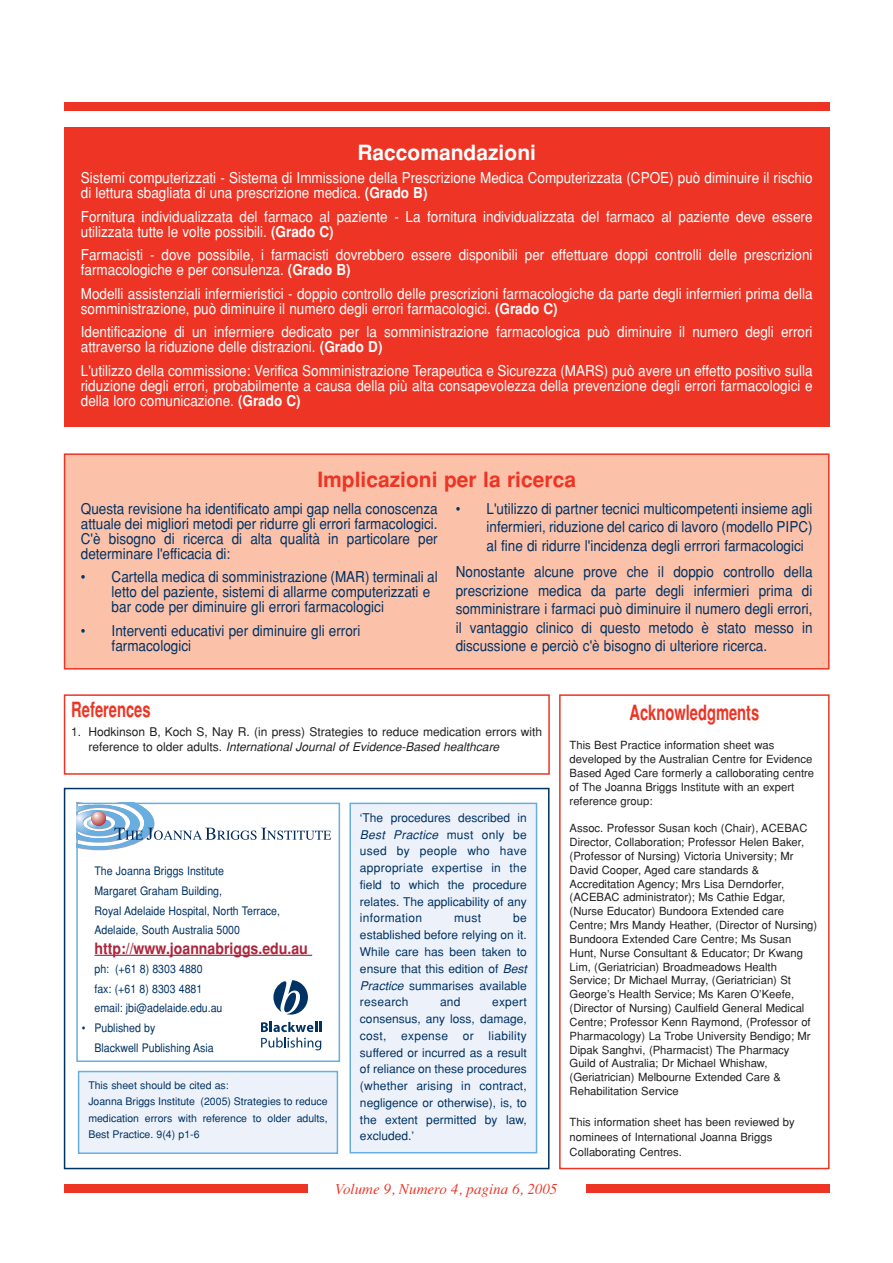
<style>
.page{position:relative;width:893px;height:1263px;background:#fff}
.page>*{position:absolute;margin:0;border:0;box-sizing:border-box;transform-origin:0 0}
.t1{font:700 21px "Helvetica";color:#ee3424;scale:.7 1}
.t2{font:700 21px "Helvetica";color:#ee3424}
.t3{font:700 21px "Helvetica";color:#fff}
.t4{font:700 15.6px "Helvetica";color:#aa263d;scale:.9 1}
.t5{font:15px/15px "Helvetica";color:#fff;scale:.9 1}
.t6{font:15px/15px "Helvetica";color:#003263;text-align:justify;scale:.9 1}
.t7{font:italic 15px "Times";color:#ee3424}
.t8{font:12px/16.8px "Helvetica";color:#003263;text-align:justify}
.t9{font:12px/15px "Helvetica";color:#231f20}
.t10{font:11.7px/19.6px "Helvetica";color:#003263;scale:.9 1}
.t11{font:11.25px/13.8px "Helvetica";color:#231f20}
.t12{font:10.5px/16.5px "Helvetica";color:#003263}
.s1{font-weight:700}
.s2{font-style:italic}
</style>
<div class="page">
<div style="left:65px;top:454px;width:763px;height:215px;background:#fbc1a9"></div>
<div style="left:64px;top:453px;width:765px;height:217px;border:2px solid #ee3424"></div>
<div style="left:64px;top:1184px;width:244px;height:9px;background:#ee3424"></div>
<div style="left:585px;top:1184px;width:244px;height:9px;background:#ee3424"></div>
<div style="left:64px;top:102px;width:765px;height:9px;background:#ee3424"></div>
<div style="left:64px;top:128px;width:765px;height:299px;background:#ee3424"></div>
<div style="left:64px;top:788px;width:485px;height:381px;border:2px solid #003263"></div>
<hr style="left:94px;top:955px;width:72px;height:1px;background:#aa263d">
<hr style="left:166px;top:955px;width:146px;height:1px;background:#aa263d">
<div style="left:76px;top:803px;width:264px;height:259px;border:2px solid #68aee0"></div>
<svg style="left:273px;top:980px;width:35px;height:35px"></svg>
<svg style="left:261px;top:1022px;width:60px;height:28px"></svg>
<div style="left:350px;top:803px;width:186px;height:350px;background:#edf2fa"></div>
<div style="left:349px;top:803px;width:188px;height:350px;border:2px solid #68aee0"></div>
<div style="left:559px;top:694px;width:270px;height:475px;border:2px solid #ee3424"></div>
<div style="left:64px;top:694px;width:486px;height:81px;border:2px solid #ee3424"></div>
<svg style="left:76px;top:803px;width:255px;height:47px"></svg>
<div style="left:79px;top:1072px;width:258px;height:81px;background:#edf2fa"></div>
<div style="left:78px;top:1071px;width:260px;height:83px;border:2px solid #68aee0"></div>
<h1 class="t3" style="left:357px;top:145px;width:180px">Raccomandazioni</h1>
<p class="t5" style="left:81px;top:172px;width:814px">Sistemi computerizzati - Sistema di Immissione della Prescrizione Medica Computerizzata (CPOE) può diminuire il rischio di lettura sbagliata di una prescrizione medica. <span class="s1">(Grado B)</span></p>
<p class="t5" style="left:81px;top:211px;width:814px">Fornitura individualizzata del farmaco al paziente - La fornitura individualizzata del farmaco al paziente deve essere utilizzata tutte le volte possibili. <span class="s1">(Grado C)</span></p>
<p class="t5" style="left:81px;top:249px;width:814px">Farmacisti - dove possibile, i farmacisti dovrebbero essere disponibili per effettuare doppi controlli delle prescrizioni farmacologiche e per consulenza. <span class="s1">(Grado B)</span></p>
<p class="t5" style="left:81px;top:288px;width:814px">Modelli assistenziali infermieristici - doppio controllo delle prescrizioni farmacologiche da parte degli infermieri prima della somministrazione, può diminuire il numero degli errori farmacologici. <span class="s1">(Grado C)</span></p>
<p class="t5" style="left:81px;top:326px;width:814px">Identificazione di un infermiere dedicato per la somministrazione farmacologica può diminuire il numero degli errori attraverso la riduzione delle distrazioni. <span class="s1">(Grado D)</span></p>
<p class="t5" style="left:81px;top:365px;width:814px;text-align:justify">L'utilizzo della commissione: Verifica Somministrazione Terapeutica e Sicurezza (MARS) può avere un effetto positivo sulla riduzione degli errori, probabilmente a causa della più alta consapevolezza della prevenzione degli errori farmacologici e della loro comunicazione. <span class="s1">(Grado C)</span></p>
<h1 class="t2" style="left:317px;top:472px;width:260px">Implicazioni per la ricerca</h1>
<p class="t6" style="left:81px;top:503px;width:398px">Questa revisione ha identificato ampi gap nella conoscenza attuale dei migliori metodi per ridurre gli errori farmacologici.<br>C'è bisogno di ricerca di alta qualità in particolare per determinare l'efficacia di:</p>
<p class="t6" style="left:112px;top:571px;width:364px;text-align:left;text-indent:-31px">• Cartella medica di somministrazione (MAR) terminali al letto del paziente, sistemi di allarme computerizzati e bar code per diminuire gli errori farmacologici</p>
<p class="t6" style="left:112px;top:625px;width:278px;text-indent:-31px">• Interventi educativi per diminuire gli errori farmacologici</p>
<p class="t6" style="left:486px;top:501px;width:364px;line-height:18.3px;text-indent:-31px">• L'utilizzo di partner tecnici multicompetenti insieme agli infermieri, riduzione del carico di lavoro (modello PIPC) al fine di ridurre l'incidenza degli errrori farmacologici</p>
<p class="t6" style="left:455px;top:564px;width:398px;line-height:18.3px">Nonostante alcune prove che il doppio controllo della prescrizione medica da parte degli infermieri prima di somministrare i farmaci può diminuire il numero degli errori, il vantaggio clinico di questo metodo è stato messo in discussione e perciò c'è bisogno di ulteriore ricerca.</p>
<h1 class="t1" style="left:71px;top:702px;width:115px">References</h1>
<p class="t9" style="left:88px;top:726px;width:455px;text-indent:-17px">1. Hodkinson B, Koch S, Nay R. (in press) Strategies to reduce medication errors with reference to older adults. <span class="s2">International Journal of Evidence-Based healthcare</span></p>
<p class="t10" style="left:94px;top:863px;width:208px">The Joanna Briggs Institute<br>Margaret Graham Building,<br>Royal Adelaide Hospital, North Terrace,<br>Adelaide, South Australia 5000</p>
<p class="t4" style="left:94px;top:942px;width:238px">http://www.joannabriggs.edu.au</p>
<p class="t10" style="left:94px;top:960px;width:144px">ph: (+61 8) 8303 4880 fax: (+61 8) 8303 4881 email: jbi@adelaide.edu.au</p>
<p class="t10" style="left:94px;top:1019px;width:134px;text-indent:-13px">• Published by<br>Blackwell Publishing Asia</p>
<p class="t12" style="left:88px;top:1078px;width:241px">This sheet should be cited as:<br>Joanna Briggs Institute (2005) Strategies to reduce medication errors with reference to older adults, Best Practice. 9(4) p1-6</p>
<p class="t8" style="left:360px;top:810px;width:168px">‘The procedures described in <span class="s2">Best Practice</span> must only be used by people who have appropriate expertise in the field to which the procedure relates. The applicability of any information</p>
<p class="t8" style="left:360px;top:911px;width:168px;text-indent:153px">be established before relying on it.<br>While care has been taken to ensure that this edition of <span class="s2">Best Practice</span> summarises available research</p>
<p class="t8" style="left:454px;top:911px;width:28px">must</p>
<p class="t8" style="left:440px;top:995px;width:22px">and</p>
<p class="t8" style="left:360px;top:995px;width:168px;text-indent:132px">expert consensus, any loss, damage, cost, expense or liability suffered or incurred as a result of reliance on these procedures (whether arising in contract, negligence or otherwise), is, to the extent permitted by law, excluded.’</p>
<p class="t7" style="left:335px;top:1183px;width:224px">Volume 9, Numero 4, pagina 6, 2005</p>
<h1 class="t1" style="left:629px;top:705px;width:187px">Acknowledgments</h1>
<p class="t11" style="left:569px;top:740px;width:246px">This Best Practice information sheet was developed by the Australian Centre for Evidence Based Aged Care formerly a calloborating centre of The Joanna Briggs Institute with an expert reference group:</p>
<p class="t11" style="left:569px;top:823px;width:249px">Assoc. Professor Susan koch (Chair), ACEBAC Director, Collaboration; Professor Helen Baker, (Professor of Nursing) Victoria University; Mr David Cooper, Aged care standards &amp; Accreditation Agency; Mrs Lisa Derndorfer, (ACEBAC administrator); Ms Cathie Edgar, (Nurse Educator) Bundoora Extended care Centre; Mrs Mandy Heather, (Director of Nursing)<br>Bundoora Extended Care Centre; Ms Susan Hunt, Nurse Consultant &amp; Educator; Dr Kwang Lim, (Geriatrician) Broadmeadows Health Service; Dr Michael Murray, (Geriatrician) St George’s Health Service; Ms Karen O’Keefe, (Director of Nursing) Caulfield General Medical Centre; Professor Kenn Raymond, (Professor of Pharmacology) La Trobe University Bendigo; Mr Dipak Sanghvi, (Pharmacist) The Pharmacy Guild of Australia; Dr Michael Whishaw, (Geriatrician) Melbourne Extended Care &amp; Rehabilitation Service</p>
<p class="t11" style="left:569px;top:1115px;width:227px;line-height:15.3px">This information sheet has been reviewed by nominees of International Joanna Briggs<br>Collaborating Centres.</p>
</div>
